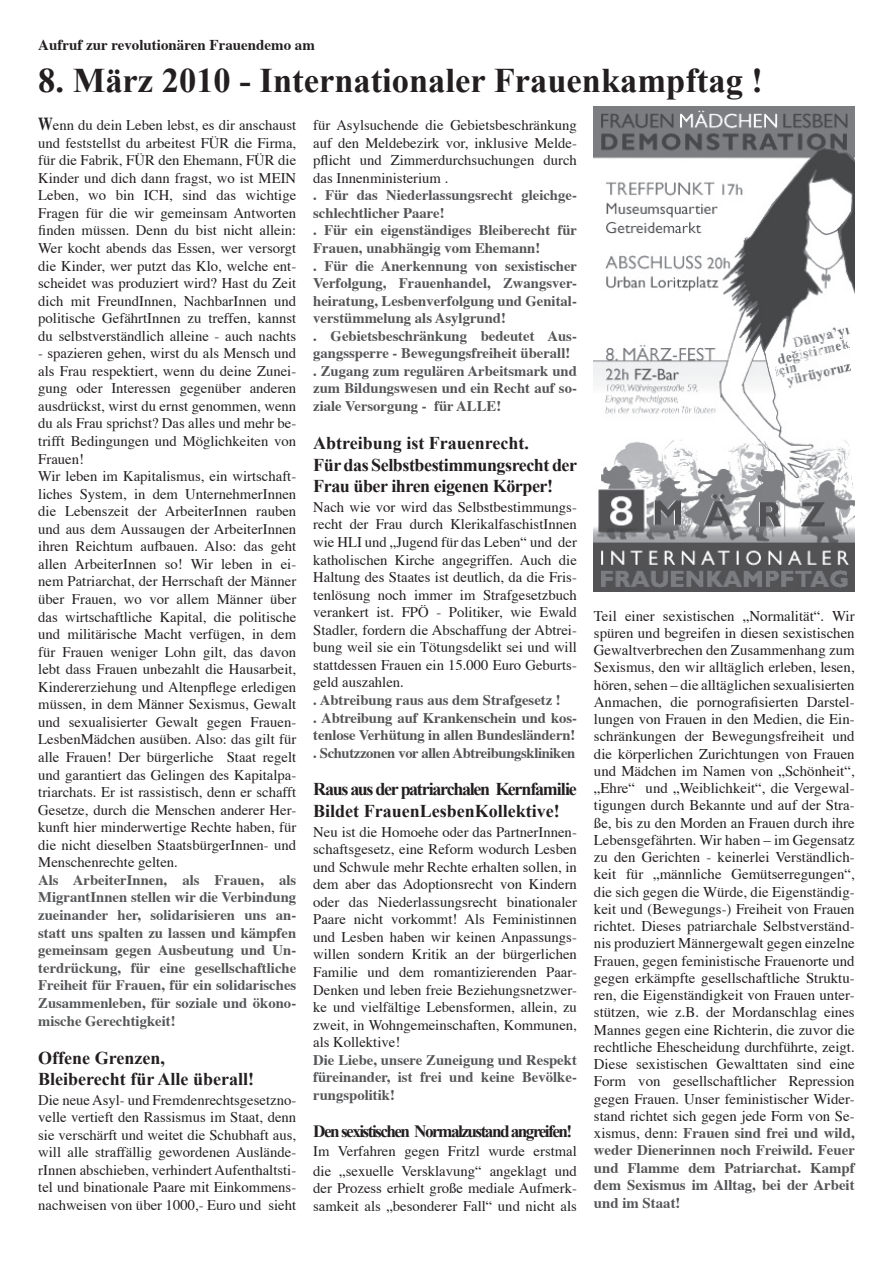
<style>
.page{position:relative;width:893px;height:1263px;background:#fff}
.page>*{position:absolute;margin:0;border:0;box-sizing:border-box;transform-origin:0 0}
.t1{font:700 34.5px "Times New Roman";color:#231f20}
.t2{font:700 18px/21.6px "Times New Roman";letter-spacing:-.02em;color:#231f20}
.t3{font:700 18px/21.6px "Times New Roman";letter-spacing:-.045em;color:#231f20}
.t4{font:700 18px/21.6px "Times New Roman";color:#231f20}
.t5{font:700 17.25px "Times New Roman";letter-spacing:-.09em;color:#231f20}
.t6{font:700 15px "Times";color:#231f20}
.t7{font:14.85px/17.2px "Times";color:#231f20;text-align:justify}
.t8{font:14.7px/17.5px "Times";color:#231f20;text-align:justify}
.t9{font:700 14.7px/17.5px "Times";color:#555658}
.t10{font:700 14.7px/17.5px "Times";color:#565759;text-align:justify}
.s1{font-weight:700;font-size:18.3px}
.s2{font-weight:700;color:#555658}
</style>
<div class="page">
<img style="left:594px;top:106px;width:261px;height:485px">
<p class="t6" style="left:38px;top:30px;width:278px">Aufruf zur revolutionären Frauendemo am</p>
<h1 class="t1" style="left:38px;top:61px;width:726px">8. März 2010 - Internationaler Frauenkampftag !</h1>
<p class="t8" style="left:38px;top:115px;width:259px"><span class="s1">W</span>enn du dein Leben lebst, es dir anschaust und feststellst du arbeitest FÜR die Firma, für die Fabrik, FÜR den Ehemann, FÜR die Kinder und dich dann fragst, wo ist MEIN Leben, wo bin ICH, sind das wichtige Fragen für die wir gemeinsam Antworten finden müssen. Denn du bist nicht allein:<br>Wer kocht abends das Essen, wer versorgt die Kinder, wer putzt das Klo, welche ent&shy;scheidet was produziert wird? Hast du Zeit dich mit FreundInnen, NachbarInnen und politische GefährtInnen zu treffen, kannst du selbstverständlich alleine - auch nachts</p>
<p class="t8" style="left:38px;top:343px;width:259px;text-align:left">- spazieren gehen, wirst du als Mensch und als Frau respektiert, wenn du deine Zunei&shy;gung oder Interessen gegenüber anderen ausdrückst, wirst du ernst genommen, wenn du als Frau sprichst? Das alles und mehr be&shy;trifft Bedingungen und Möglichkeiten von Frauen!<br>Wir leben im Kapitalismus, ein wirtschaft&shy;liches System, in dem UnternehmerInnen die Lebenszeit der ArbeiterInnen rauben und aus dem Aussaugen der ArbeiterInnen ihren Reichtum aufbauen. Also: das geht allen ArbeiterInnen so! Wir leben in ei&shy;nem Patriarchat, der Herrschaft der Männer über Frauen, wo vor allem Männer über das wirtschaftliche Kapital, die politische und militärische Macht verfügen, in dem für Frauen weniger Lohn gilt, das davon lebt dass Frauen unbezahlt die Hausarbeit, Kindererziehung und Altenpflege erledigen müssen, in dem Männer Sexismus, Gewalt und sexualisierter Gewalt gegen Frauen-LesbenMädchen ausüben. Also: das gilt für alle Frauen! Der bürgerliche Staat regelt und garantiert das Gelingen des Kapitalpa&shy;triarchats. Er ist rassistisch, denn er schafft Gesetze, durch die Menschen anderer Her&shy;kunft hier minderwertige Rechte haben, für die nicht dieselben StaatsbürgerInnen- und Menschenrechte gelten.</p>
<p class="t10" style="left:38px;top:869px;width:259px">Als ArbeiterInnen, als Frauen, als MigrantInnen stellen wir die Verbindung zueinander her, solidarisieren uns an&shy;statt uns spalten zu lassen und kämpfen gemeinsam gegen Ausbeutung und Un&shy;terdrückung, für eine gesellschaftliche Freiheit für Frauen, für ein solidarisches Zusammenleben, für soziale und ökono&shy;mische Gerechtigkeit!</p>
<p class="t4" style="left:38px;top:1046px;width:217px">Offene Grenzen,<br>Bleiberecht für Alle überall!</p>
<p class="t8" style="left:38px;top:1090px;width:259px">Die neue Asyl- und Fremdenrechtsgesetzno&shy;velle vertieft den Rassismus im Staat, denn sie verschärft und weitet die Schubhaft aus, will alle straffällig gewordenen Auslände&shy;rInnen abschieben, verhindert Aufenthaltsti&shy;tel und binationale Paare mit Einkommens&shy;nachweisen von über 1000,- Euro und sieht</p>
<p class="t8" style="left:313px;top:115px;width:265px">für Asylsuchende die Gebietsbeschränkung auf den Meldebezirk vor, inklusive Melde&shy;pflicht und Zimmerdurchsuchungen durch das Innenministerium .</p>
<p class="t9" style="left:313px;top:185px;width:265px">. Für das Niederlassungsrecht gleichge&shy;schlechtlicher Paare!<br>. Für ein eigenständiges Bleiberecht für Frauen, unabhängig vom Ehemann!<br>. Für die Anerkennung von sexistischer Verfolgung, Frauenhandel, Zwangsver&shy;heiratung, Lesbenverfolgung und Genital&shy;verstümmelung als Asylgrund!<br>. Gebietsbeschränkung bedeutet Aus&shy;gangssperre - Bewegungsfreiheit überall! . Zugang zum regulären Arbeitsmark und zum Bildungswesen und ein Recht auf so&shy;ziale Versorgung - für ALLE!</p>
<p class="t2" style="left:313px;top:432px;width:265px">Abtreibung ist Frauenrecht.<br>Für das Selbstbestimmungsrecht der<br>Frau über ihren eigenen Körper!</p>
<p class="t8" style="left:313px;top:497px;width:265px">Nach wie vor wird das Selbstbestimmungs&shy;recht der Frau durch KlerikalfaschistInnen wie HLI und „Jugend für das Leben“ und der katholischen Kirche angegriffen. Auch die Haltung des Staates ist deutlich, da die Fris&shy;tenlösung noch immer im Strafgesetzbuch verankert ist. FPÖ - Politiker, wie Ewald Stadler, fordern die Abschaffung der Abtrei&shy;bung weil sie ein Tötungsdelikt sei und will stattdessen Frauen ein 15.000 Euro Geburts&shy;geld auszahlen.</p>
<p class="t9" style="left:313px;top:690px;width:265px">. Abtreibung raus aus dem Strafgesetz !<br>. Abtreibung auf Krankenschein und kos&shy;tenlose Verhütung in allen Bundesländern! . Schutzzonen vor allen Abtreibungskliniken</p>
<p class="t3" style="left:313px;top:778px;width:265px">Raus aus der patriarchalen Kernfamilie<br>Bildet FrauenLesbenKollektive!</p>
<p class="t8" style="left:313px;top:821px;width:265px">Neu ist die Homoehe oder das PartnerInnen&shy;schaftsgesetz, eine Reform wodurch Lesben und Schwule mehr Rechte erhalten sollen, in dem aber das Adoptionsrecht von Kindern oder das Niederlassungsrecht binationaler Paare nicht vorkommt! Als Feministinnen und Lesben haben wir keinen Anpassungs&shy;willen sondern Kritik an der bürgerlichen Familie und dem romantizierenden Paar-Denken und leben freie Beziehungsnetzwer&shy;ke und vielfältige Lebensformen, allein, zu zweit, in Wohngemeinschaften, Kommunen, als Kollektive!</p>
<p class="t10" style="left:313px;top:1049px;width:265px">Die Liebe, unsere Zuneigung und Respekt füreinander, ist frei und keine Bevölke&shy;rungspolitik!</p>
<p class="t5" style="left:313px;top:1121px;width:260px">Den sexistischen Normalzustand angreifen!</p>
<p class="t8" style="left:313px;top:1140px;width:265px;line-height:19.5px">Im Verfahren gegen Fritzl wurde erstmal die „sexuelle Versklavung“ angeklagt und</p>
<p class="t8" style="left:313px;top:1178px;width:265px">der Prozess erhielt große mediale Aufmerk&shy;samkeit als „besonderer Fall“ und nicht als</p>
<p class="t7" style="left:594px;top:606px;width:263px">Teil einer sexistischen „Normalität“. Wir spüren und begreifen in diesen sexistischen Gewaltverbrechen den Zusammenhang zum Sexismus, den wir alltäglich erleben, lesen, hören, sehen – die alltäglichen sexualisierten Anmachen, die pornografisierten Darstel&shy;lungen von Frauen in den Medien, die Ein&shy;schränkungen der Bewegungsfreiheit und die körperlichen Zurichtungen von Frauen und Mädchen im Namen von „Schönheit“, „Ehre“ und „Weiblichkeit“, die Vergewal&shy;tigungen durch Bekannte und auf der Stra&shy;ße, bis zu den Morden an Frauen durch ihre Lebensgefährten. Wir haben – im Gegensatz zu den Gerichten - keinerlei Verständlich&shy;keit für „männliche Gemütserregungen“, die sich gegen die Würde, die Eigenständig&shy;keit und (Bewegungs-) Freiheit von Frauen richtet. Dieses patriarchale Selbstverständ&shy;nis produziert Männergewalt gegen einzelne Frauen, gegen feministische Frauenorte und gegen erkämpfte gesellschaftliche Struktu&shy;ren, die Eigenständigkeit von Frauen unter&shy;stützen, wie z.B. der Mordanschlag eines Mannes gegen eine Richterin, die zuvor die rechtliche Ehescheidung durchführte, zeigt.<br>Diese sexistischen Gewalttaten sind eine Form von gesellschaftlicher Repression gegen Frauen. Unser feministischer Wider&shy;stand richtet sich gegen jede Form von Se&shy;xismus, denn: <span class="s2">Frauen sind frei und wild, weder Dienerinnen noch Freiwild. Feuer und Flamme dem Patriarchat. Kampf dem Sexismus im Alltag, bei der Arbeit und im Staat!</span></p>
</div>
